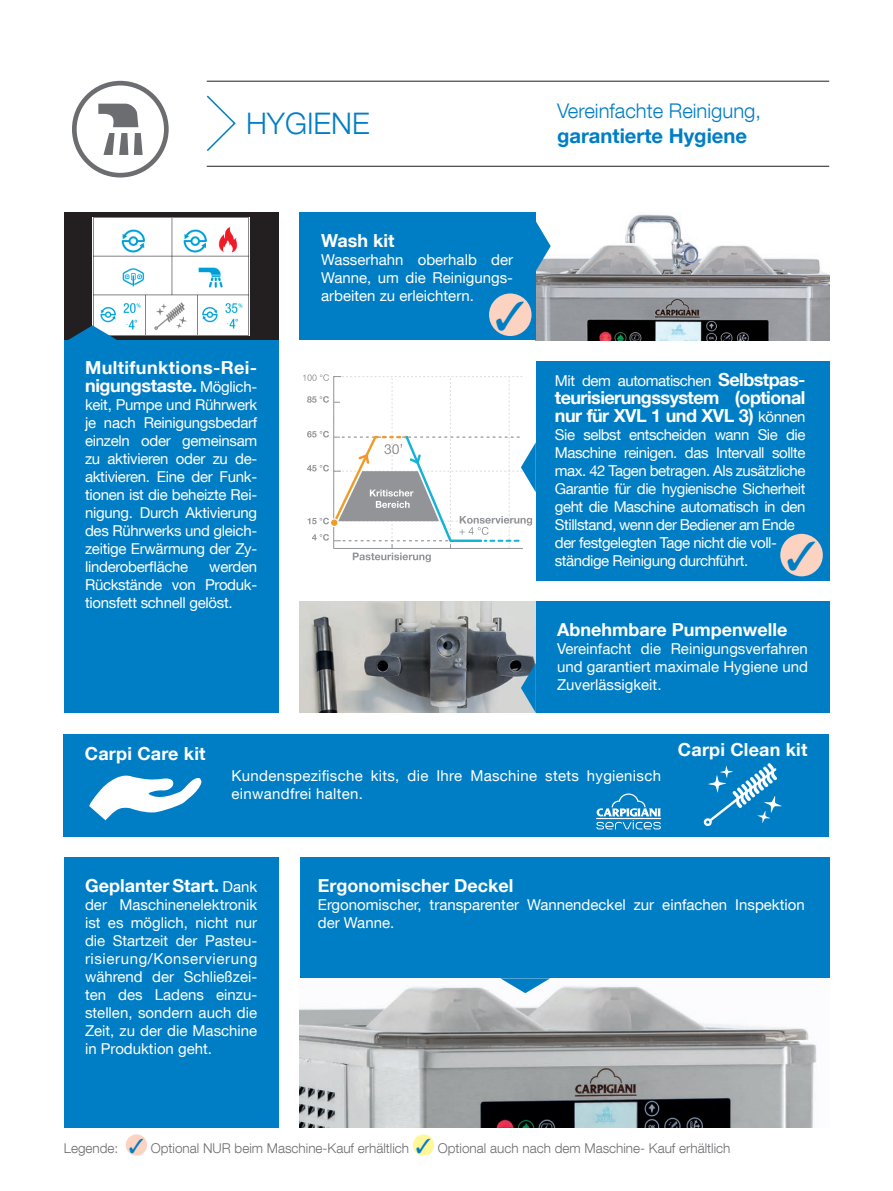
<style>
.page{position:relative;width:893px;height:1191px;background:#fff}
.page>*{position:absolute;margin:0;border:0;box-sizing:border-box;transform-origin:0 0}
.t1{font:300 29.7px "Helvetica Neue LT Com";color:#007ec5}
.t2{font:300 20.25px "Helvetica Neue LT Com";color:#007ec5}
.t3{font:700 20.25px "Helvetica Neue LT Com";color:#007ec5}
.t4{font:700 18px "Helvetica Neue LT Com";color:#fff}
.t5{font:700 18px/18px "Helvetica Neue LT Com";letter-spacing:-.03em;color:#fff}
.t6{font:700 18px/18px "Helvetica Neue LT Com";letter-spacing:.02em;color:#fff}
.t7{font:15px/18px "Helvetica Neue LT Com";letter-spacing:-.02em;color:#fff;text-align:justify}
.t8{font:15px/18px "Helvetica Neue LT Com";color:#fff}
.t9{font:15px/18px "Helvetica Neue LT Com";letter-spacing:.02em;color:#fff}
.t10{font:300 13.5px "Helvetica Neue LT Com";color:#6c6d70}
.s1{font-weight:400;font-size:15px}
.s2{font-weight:700;font-size:18px}
.s3{color:#007ec5}
</style>
<div class="page">
<div style="left:64px;top:213px;width:215px;height:127px;background:#231f20"></div>
<img style="left:92px;top:217px;width:158px;height:118px">
<img style="left:536px;top:214px;width:293px;height:126px">
<img style="left:300px;top:985px;width:517px;height:142px">
<svg style="left:500px;top:978px;width:50px;height:15px"></svg>
<div style="left:64px;top:857px;width:215px;height:270px;background:#007ec5"></div>
<div style="left:300px;top:857px;width:529px;height:121px;background:#007ec5"></div>
<svg style="left:303px;top:374px;width:233px;height:188px"></svg>
<div style="left:536px;top:361px;width:293px;height:219px;background:#007ec5"></div>
<div style="left:64px;top:340px;width:215px;height:373px;background:#007ec5"></div>
<svg style="left:68px;top:325px;width:49px;height:15px"></svg>
<svg style="left:206px;top:95px;width:30px;height:56px"></svg>
<hr style="left:207px;top:81px;width:622px;height:1px;background:#231f20">
<hr style="left:207px;top:166px;width:622px;height:1px;background:#231f20">
<svg style="left:72px;top:81px;width:97px;height:96px"></svg>
<svg style="left:536px;top:221px;width:15px;height:50px"></svg>
<div style="left:300px;top:213px;width:236px;height:127px;background:#007ec5"></div>
<div style="left:489px;top:293px;width:42px;height:43px;background:#fcd2c0;border-radius:50%"></div>
<img style="left:300px;top:602px;width:236px;height:111px">
<svg style="left:521px;top:663px;width:15px;height:50px"></svg>
<div style="left:536px;top:602px;width:293px;height:111px;background:#007ec5"></div>
<div style="left:780px;top:534px;width:43px;height:42px;background:#fcd2c0;border-radius:50%"></div>
<div style="left:126px;top:1134px;width:21px;height:21px;background:#fcd2c0;border-radius:50%"></div>
<div style="left:413px;top:1134px;width:21px;height:21px;background:#fff79a;border-radius:50%"></div>
<div style="left:64px;top:734px;width:765px;height:102px;background:#007ec5"></div>
<svg style="left:89px;top:775px;width:113px;height:45px"></svg>
<svg style="left:703px;top:763px;width:79px;height:63px"></svg>
<svg style="left:596px;top:793px;width:65px;height:36px"></svg>
<h1 class="t1" style="left:246px;top:105px;width:125px">HYGIENE</h1>
<p class="t6" style="left:85px;top:358px;width:174px">Multifunktions-Rei&shy;nigungstaste. <span class="s1">Möglich-</span></p>
<p class="t7" style="left:85px;top:396px;width:174px">keit, Pumpe und Rührwerk je nach Reinigungsbedarf einzeln oder gemeinsam zu aktivieren oder zu de&shy;aktivieren. Eine der Funk&shy;tionen ist die beheizte Rei&shy;nigung. Durch Aktivierung des Rührwerks und gleich&shy;zeitige Erwärmung der Zy&shy;linderoberfläche</p>
<p class="t7" style="left:85px;top:558px;width:174px;text-indent:124px">werden Rückstände von Produk&shy;tionsfett schnell gelöst.</p>
<p class="t4" style="left:321px;top:229px;width:75px">Wash kit</p>
<p class="t7" style="left:321px;top:250px;width:193px">Wasserhahn oberhalb der Wanne, um die Reinigungs&shy;arbeiten zu erleichtern.</p>
<h2 class="t2" style="left:557px;top:99px;width:206px">Vereinfachte Reinigung,</h2>
<h2 class="t3" style="left:557px;top:123px;width:192px">garantierte Hygiene</h2>
<p class="t7" style="left:555px;top:371px;width:252px">Mit dem automatischen <span class="s2">Selbstpas-</span></p>
<p class="t5" style="left:555px;top:388px;width:252px">teurisierungssystem (optional nur für XVL 1 und XVL 3) <span class="s1">können</span></p>
<p class="t7" style="left:555px;top:425px;width:252px;text-align:left">Sie selbst entscheiden wann Sie die Maschine reinigen. das Intervall sollte max. 42 Tagen betragen. Als zusätzliche Garantie für die hygienische Sicherheit geht die Maschine automatisch in den Stillstand, wenn der Bediener am Ende der festgelegten Tage nicht die voll&shy;ständige Reinigung durchführt.</p>
<p class="t4" style="left:557px;top:618px;width:232px">Abnehmbare Pumpenwelle</p>
<p class="t7" style="left:557px;top:639px;width:252px">Vereinfacht die Reinigungsverfahren und garantiert maximale Hygiene und Zuverlässigkeit.</p>
<p class="t4" style="left:85px;top:742px;width:122px">Carpi Care kit</p>
<p class="t4" style="left:678px;top:737px;width:131px">Carpi Clean kit</p>
<p class="t9" style="left:232px;top:766px;width:431px">Kundenspezifische kits, die Ihre Maschine stets hygienisch einwandfrei halten.</p>
<p class="t4" style="left:85px;top:874px;width:174px">Geplanter Start. <span class="s1">Dank</span></p>
<p class="t7" style="left:85px;top:895px;width:174px">der Maschinenelektronik ist es möglich, nicht nur die Startzeit der Pasteu&shy;risierung/Konservierung während der Schließzei&shy;ten des Ladens einzu&shy;stellen, sondern auch die Zeit, zu der die Maschine in Produktion geht.</p>
<p class="t4" style="left:318px;top:874px;width:197px">Ergonomischer Deckel</p>
<p class="t8" style="left:318px;top:895px;width:488px">Ergonomischer, transparenter Wannendeckel zur einfachen Inspektion der Wanne.</p>
<p class="t10" style="left:64px;top:1139px;width:668px">Legende: <span class="s3">✓</span> Optional NUR beim Maschine-Kauf erhältlich <span class="s3">✓</span> Optional auch nach dem Maschine- Kauf erhältlich</p>
</div>
